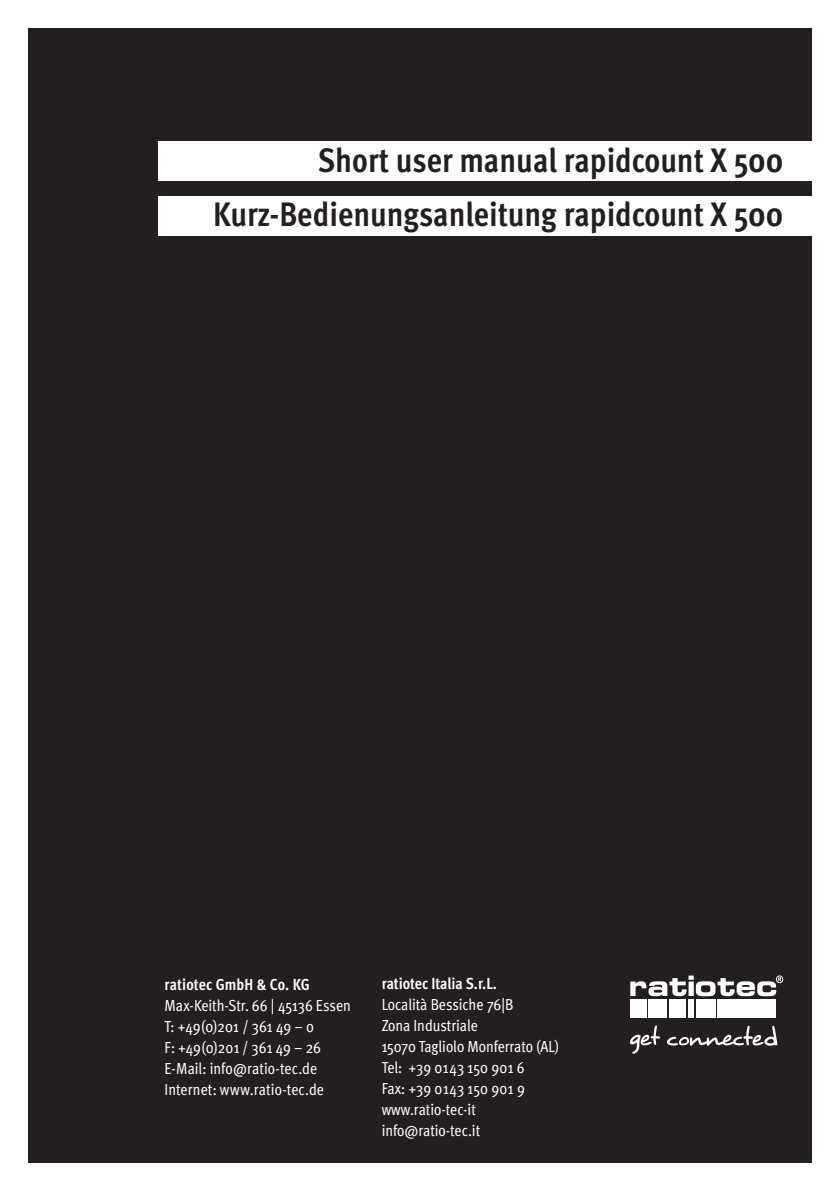
<style>
.page{position:relative;width:840px;height:1191px;background:#fff}
.page>*{position:absolute;margin:0;border:0;box-sizing:border-box;transform-origin:0 0}
.t1{font:700 condensed 34px/54px "Meta Pro";color:#231f20;text-align:right}
.t2{font:condensed 16px/21px "Meta Pro";color:#fff}
.t3{font:700 condensed 16px "Meta Pro";color:#fff}
</style>
<div class="page">
<div style="left:28px;top:28px;width:783px;height:1134px;background:#231f20"></div>
<div style="left:159px;top:196px;width:680px;height:39px;background:#fff"></div>
<div style="left:159px;top:141px;width:680px;height:39px;background:#fff"></div>
<div style="left:630px;top:999px;width:16px;height:19px;background:#fff"></div>
<div style="left:648px;top:999px;width:19px;height:19px;background:#fff"></div>
<div style="left:717px;top:999px;width:58px;height:19px;background:#fff"></div>
<div style="left:669px;top:999px;width:17px;height:19px;background:#fff"></div>
<div style="left:688px;top:999px;width:5px;height:19px;background:#fff"></div>
<div style="left:695px;top:999px;width:20px;height:19px;background:#fff"></div>
<svg style="left:630px;top:975px;width:152px;height:21px"></svg>
<svg style="left:630px;top:1025px;width:29px;height:28px"></svg>
<svg style="left:667px;top:1025px;width:110px;height:20px"></svg>
<h1 class="t1" style="left:213px;top:131px;width:571px">Short user manual rapidcount X 500<br>Kurz-Bedienungsanleitung rapidcount X 500</h1>
<p class="t3" style="left:164px;top:972px;width:147px">ratiotec GmbH &amp; Co. KG</p>
<p class="t2" style="left:164px;top:994px;width:188px">Max-Keith-Str. 66 | 45136 Essen<br>T: +49(0)201 / 361 49 – 0<br>F: +49(0)201 / 361 49 – 26<br>E-Mail: info@ratio-tec.de<br>Internet: www.ratio-tec.de</p>
<p class="t3" style="left:381px;top:970px;width:117px">ratiotec Italia S.r.L.</p>
<p class="t2" style="left:381px;top:992px;width:178px">Località Bessiche 76|B<br>Zona Industriale<br>15070 Tagliolo Monferrato (AL)<br>Tel: +39 0143 150 901 6<br>Fax: +39 0143 150 901 9 www.ratio-tec-it info@ratio-tec.it</p>
</div>
